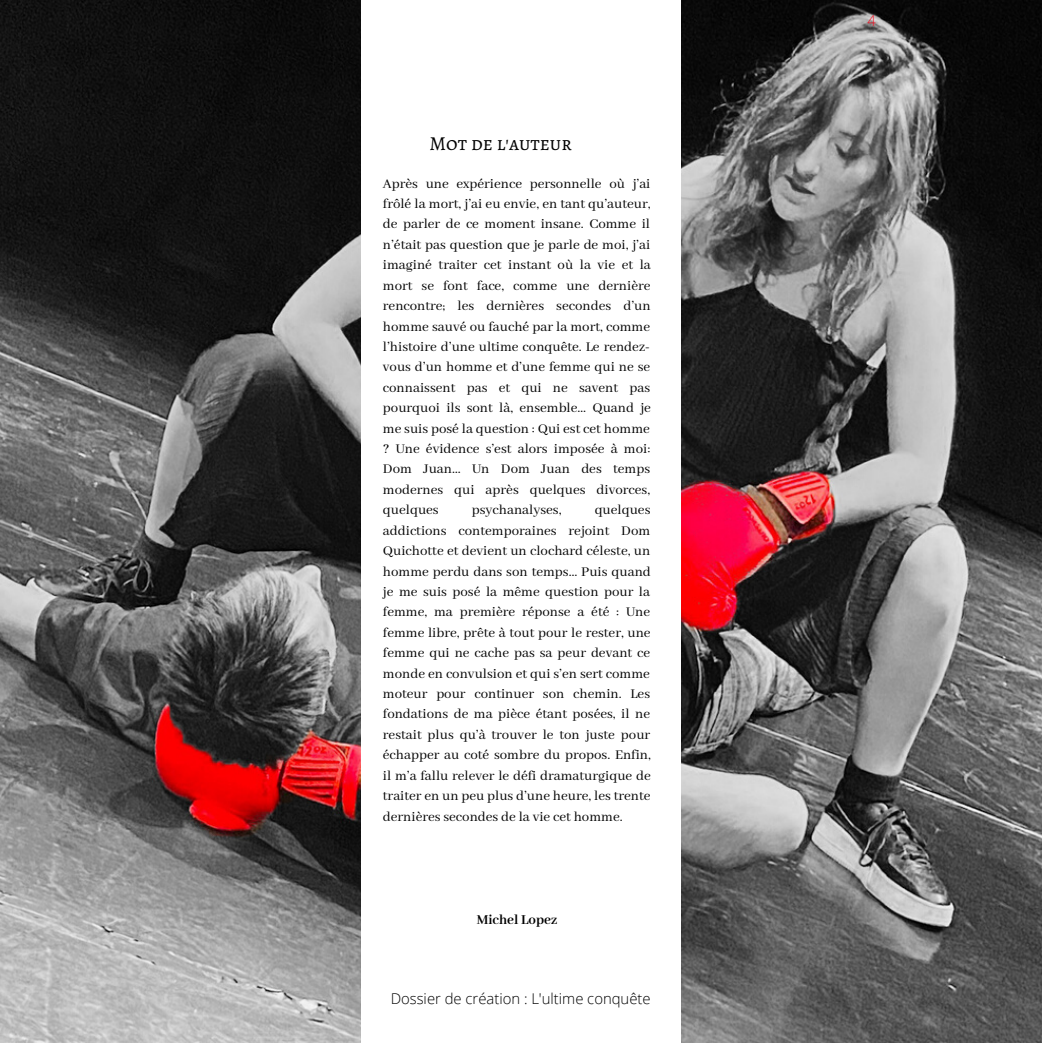
<style>
.page{position:relative;width:1042px;height:1043px;background:#fff}
.page>*{position:absolute;margin:0;border:0;box-sizing:border-box;transform-origin:0 0}
.t1{font:19.78px "Alegreya SC";color:#000}
.t2{font:14.88px/20.5px "Abhaya Libre";color:#000;text-align:justify}
.t3{font:300 14.88px "Open Sans";color:#000}
.t4{font:700 14.88px "Abhaya Libre";color:#000}
.t5{font:300 14.88px "Open Sans";color:#f10f21}
</style>
<div class="page">
<img style="left:0;top:0;width:361px;height:1041px">
<img style="left:681px;top:0;width:360px;height:1041px">
<h1 class="t1" style="left:429px;top:129px;width:144px">Mot de l'auteur</h1>
<p class="t2" style="left:383px;top:174px;width:269px">Après une expérience personnelle où j’ai frôlé la mort, j’ai eu envie, en tant qu’auteur, de parler de ce moment insane. Comme il n’était pas question que je parle de moi, j’ai imaginé traiter cet instant où la vie et la mort se font face, comme une dernière rencontre; les dernières secondes d’un homme sauvé ou fauché par la mort, comme l’histoire d’une ultime conquête. Le rendez&shy;vous d’un homme et d’une femme qui ne se connaissent pas et qui ne savent pas pourquoi ils sont là, ensemble… Quand je me suis posé la question : Qui est cet homme ? Une évidence s’est alors imposée à moi:<br>Dom Juan… Un Dom Juan des temps modernes qui après quelques divorces, quelques</p>
<p class="t2" style="left:383px;top:500px;width:269px;text-indent:212px">quelques addictions contemporaines rejoint Dom Quichotte et devient un clochard céleste, un homme perdu dans son temps… Puis quand je me suis posé la même question pour la femme, ma première réponse a été : Une femme libre, prête à tout pour le rester, une femme qui ne cache pas sa peur devant ce monde en convulsion et qui s’en sert comme moteur pour continuer son chemin. Les fondations de ma pièce étant posées, il ne restait plus qu’à trouver le ton juste pour échapper au coté sombre du propos. Enfin, il m’a fallu relever le défi dramaturgique de traiter en un peu plus d’une heure, les trente dernières secondes de la vie cet homme.</p>
<p class="t2" style="left:471px;top:500px;width:91px">psychanalyses,</p>
<p class="t4" style="left:476px;top:911px;width:82px">Michel Lopez</p>
<p class="t3" style="left:390px;top:987px;width:261px">Dossier de création : L'ultime conquête</p>
<p class="t5" style="left:867px;top:10px;width:10px">4</p>
</div>
